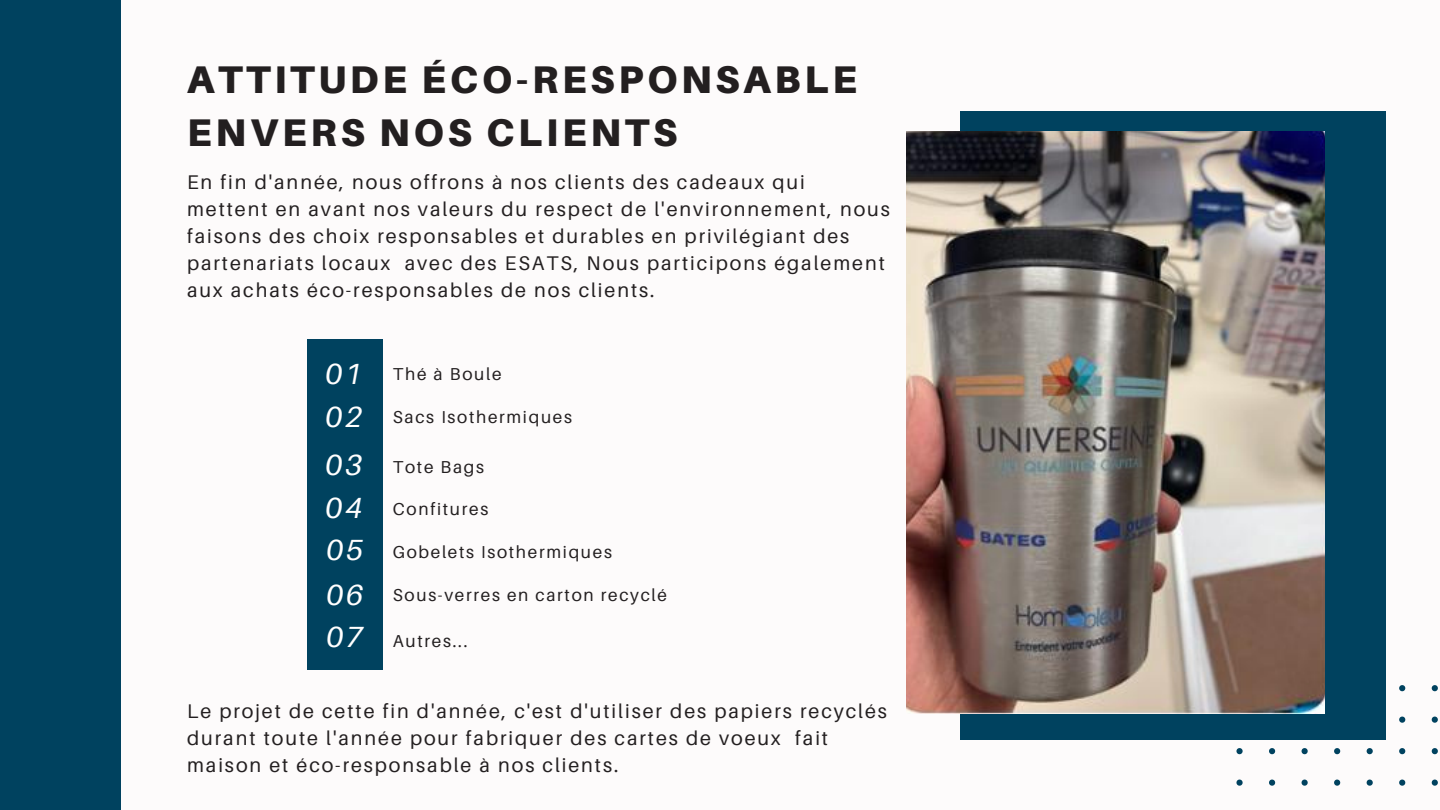
<style>
.page{position:relative;width:1440px;height:810px;background:#fdfbfb}
.page>*{position:absolute;margin:0;border:0;box-sizing:border-box;transform-origin:0 0}
.t1{font:900 38.6px/52.5px "Aileron";letter-spacing:.1em;color:#231f20}
.t2{font:italic 29.2px "Aileron";letter-spacing:.08em;color:#fff}
.t3{font:19.8px/27.1px "Aileron";letter-spacing:.1em;color:#231f20}
.t4{font:17.3px "Aileron";letter-spacing:.1em;color:#231f20}
</style>
<div class="page">
<div style="left:307px;top:339px;width:76px;height:330px;background:#00425f"></div>
<div style="left:0;top:0;width:122px;height:810px;background:#00425f"></div>
<div style="left:960px;top:111px;width:426px;height:629px;background:#00425f"></div>
<svg style="left:1236px;top:685px;width:202px;height:101px"></svg>
<img style="left:906px;top:131px;width:419px;height:582px">
<p class="t1" style="left:187px;top:53px;width:672px">ATTITUDE ÉCO-RESPONSABLE<br>ENVERS NOS CLIENTS</p>
<p class="t3" style="left:187px;top:168px;width:704px">En fin d'année, nous offrons à nos clients des cadeaux qui mettent en avant nos valeurs du respect de l'environnement, nous faisons des choix responsables et durables en privilégiant des partenariats locaux avec des ESATS, Nous participons également aux achats éco-responsables de nos clients.</p>
<p class="t2" style="left:326px;top:356px;width:38px">01</p>
<p class="t2" style="left:326px;top:399px;width:38px">02</p>
<p class="t2" style="left:326px;top:446px;width:38px">03</p>
<p class="t2" style="left:326px;top:489px;width:38px">04</p>
<p class="t2" style="left:327px;top:532px;width:38px">05</p>
<p class="t2" style="left:327px;top:577px;width:38px">06</p>
<p class="t4" style="left:393px;top:364px;width:110px">Thé à Boule</p>
<p class="t4" style="left:393px;top:406px;width:181px">Sacs Isothermiques</p>
<p class="t4" style="left:393px;top:456px;width:93px">Tote Bags</p>
<p class="t4" style="left:393px;top:499px;width:97px">Confitures</p>
<p class="t4" style="left:393px;top:542px;width:221px">Gobelets Isothermiques</p>
<p class="t4" style="left:393px;top:584px;width:276px">Sous-verres en carton recyclé</p>
<p class="t2" style="left:327px;top:619px;width:38px">07</p>
<p class="t4" style="left:393px;top:631px;width:76px">Autres...</p>
<p class="t3" style="left:187px;top:697px;width:701px">Le projet de cette fin d'année, c'est d'utiliser des papiers recyclés durant toute l'année pour fabriquer des cartes de voeux fait maison et éco-responsable à nos clients.</p>
</div>
